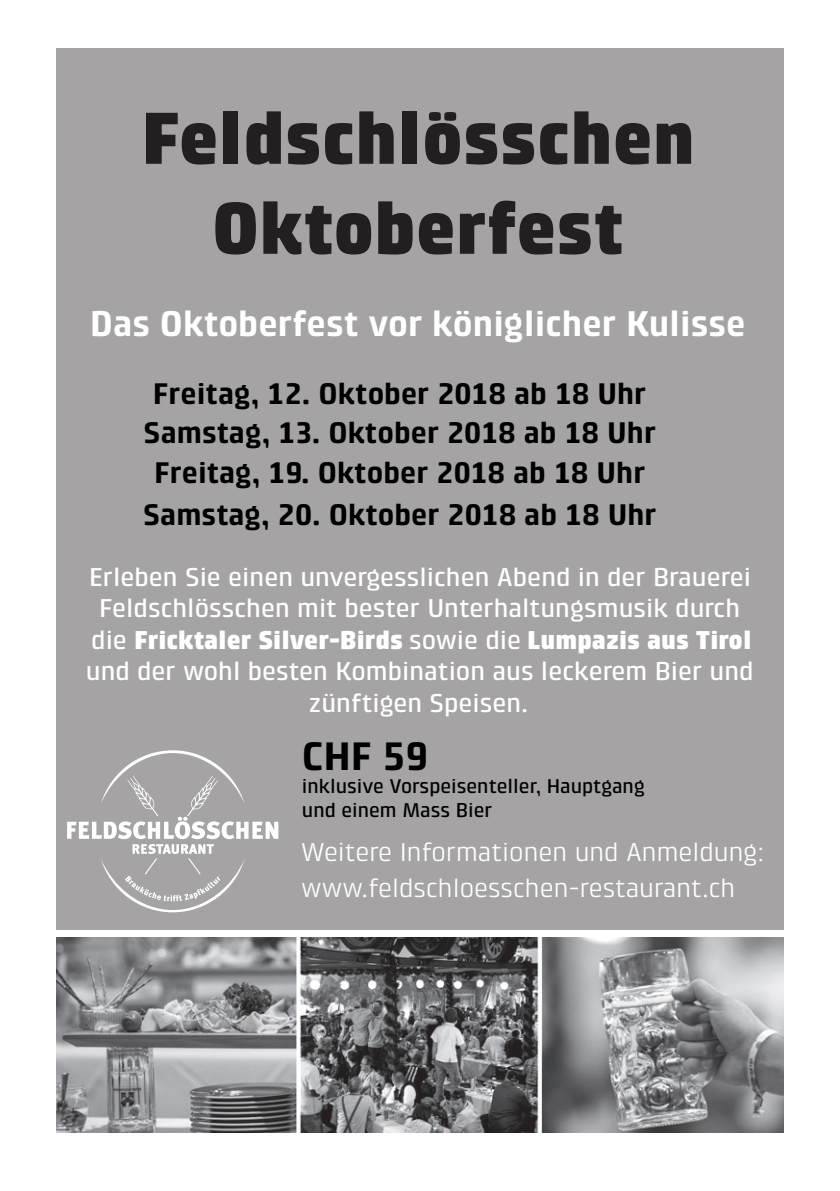
<style>
.page{position:relative;width:840px;height:1191px;background:#fff}
.page>*{position:absolute;margin:0;border:0;box-sizing:border-box;transform-origin:0 0}
.t1{font:900 75px/90px "Klint Pro";color:#231f20;text-align:center}
.t2{font:700 40.6px "Klint Pro";color:#000}
.t3{font:700 36.4px "Klint Pro";color:#fff}
.t4{font:700 30.4px/40.2px "Klint Pro";color:#000;text-align:center}
.t5{font:500 26.4px/31.6px "Klint Pro";color:#fff;text-align:center}
.t6{font:26.4px/36.4px "Klint Pro";color:#fff}
.t7{font:500 20.2px/24.4px "Klint Pro";color:#000}
.s1{font-weight:900}
</style>
<div class="page">
<div style="left:57px;top:49px;width:725px;height:881px;background:#a5a3a4"></div>
<img style="left:57px;top:938px;width:725px;height:194px">
<svg style="left:67px;top:750px;width:211px;height:162px"></svg>
<h1 class="t1" style="left:141px;top:94px;width:555px">Feldschlösschen<br>Oktoberfest</h1>
<h3 class="t3" style="left:90px;top:303px;width:657px">Das Oktoberfest vor königlicher Kulisse</h3>
<p class="t4" style="left:143px;top:374px;width:514px">Freitag, 12. Oktober 2018 ab 18 Uhr Samstag, 13. Oktober 2018 ab 18 Uhr Freitag, 19. Oktober 2018 ab 18 Uhr Samstag, 20. Oktober 2018 ab 18 Uhr</p>
<p class="t5" style="left:86px;top:561px;width:668px">Erleben Sie einen unvergesslichen Abend in der Brauerei Feldschlösschen mit bester Unterhaltungsmusik durch die <span class="s1">Fricktaler Silver-Birds</span> sowie die <span class="s1">Lumpazis aus Tirol </span>und der wohl besten Kombination aus leckerem Bier und zünftigen Speisen.</p>
<h2 class="t2" style="left:302px;top:733px;width:128px">CHF 59</h2>
<p class="t7" style="left:302px;top:774px;width:344px">inklusive Vorspeisenteller, Hauptgang und einem Mass Bier</p>
<p class="t6" style="left:301px;top:833px;width:464px">Weitere Informationen und Anmeldung: www.feldschloesschen-restaurant.ch</p>
</div>
